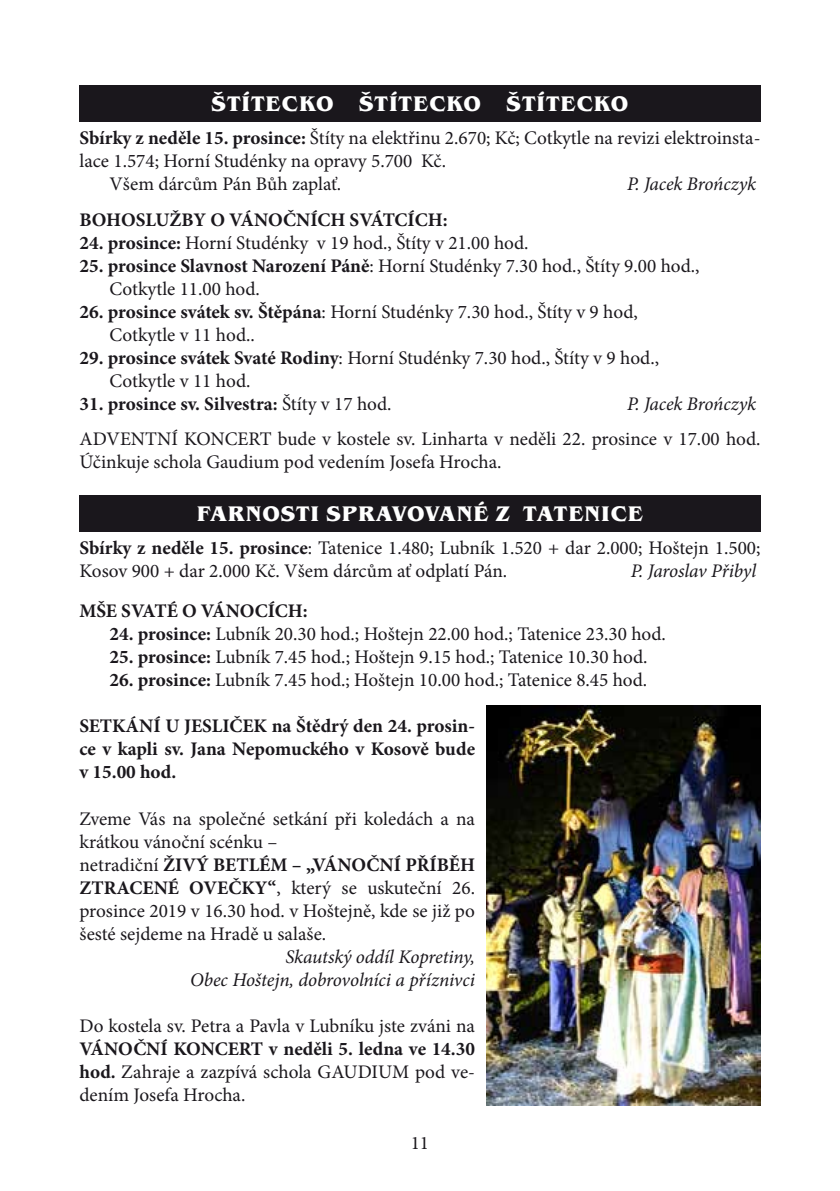
<style>
.page{position:relative;width:840px;height:1191px;background:#fff}
.page>*{position:absolute;margin:0;border:0;box-sizing:border-box;transform-origin:0 0}
.t1{font:700 21.8px "Benguiat Itc TOT";letter-spacing:.045em;color:#fff}
.t2{font:19.2px/23px "Minion Pro";color:#1a171c}
.t3{font:700 19.2px/23px "Minion Pro";color:#1a171c;text-align:justify}
.t4{font:italic 19.2px/23px "Minion Pro";letter-spacing:-.01em;color:#1a171c;text-align:right}
.t5{font:19px "Minion Pro";color:#1a171c}
.s1{font-weight:700}
.s2{font-weight:400}
</style>
<div class="page">
<div style="left:79px;top:85px;width:681px;height:36px;background:#1a171c"></div>
<div style="left:79px;top:495px;width:681px;height:36px;background:#1a171c"></div>
<img style="left:486px;top:705px;width:274px;height:401px">
<p class="t1" style="left:211px;top:91px;width:418px">ŠTÍTECKO ŠTÍTECKO ŠTÍTECKO</p>
<p class="t2" style="left:79px;top:127px;width:682px"><span class="s1">Sbírky z neděle 15. prosince:</span> Štíty na elektřinu 2.670; Kč; Cotkytle na revizi elektroinsta-</p>
<p class="t2" style="left:79px;top:150px;width:368px">lace 1.574; Horní Studénky na opravy 5.700 Kč.</p>
<p class="t2" style="left:109px;top:173px;width:233px">Všem dárcům Pán Bůh zaplať.</p>
<p class="t4" style="left:626px;top:173px;width:131px">P. Jacek Brończyk</p>
<p class="t3" style="left:79px;top:208px;width:369px">BOHOSLUŽBY O VÁNOČNÍCH SVÁTCÍCH:</p>
<p class="t2" style="left:79px;top:231px;width:450px"><span class="s1">24. prosince:</span> Horní Studénky v 19 hod., Štíty v 21.00 hod.</p>
<p class="t2" style="left:109px;top:254px;width:591px;text-indent:-30px"><span class="s1">25. prosince Slavnost Narození Páně</span>: Horní Studénky 7.30 hod., Štíty 9.00 hod.,<br>Cotkytle 11.00 hod.</p>
<p class="t2" style="left:109px;top:300px;width:529px;text-indent:-30px"><span class="s1">26. prosince svátek sv. Štěpána</span>: Horní Studénky 7.30 hod., Štíty v 9 hod,<br>Cotkytle v 11 hod..</p>
<p class="t2" style="left:109px;top:346px;width:551px;text-indent:-30px"><span class="s1">29. prosince svátek Svaté Rodiny</span>: Horní Studénky 7.30 hod., Štíty v 9 hod.,<br>Cotkytle v 11 hod.</p>
<p class="t3" style="left:79px;top:392px;width:313px">31. prosince sv. Silvestra: <span class="s2">Štíty v 17 hod.</span></p>
<p class="t4" style="left:626px;top:392px;width:131px">P. Jacek Brończyk</p>
<p class="t2" style="left:79px;top:427px;width:682px">ADVENTNÍ KONCERT bude v kostele sv. Linharta v neděli 22. prosince v 17.00 hod.<br>Účinkuje schola Gaudium pod vedením Josefa Hrocha.</p>
<p class="t1" style="left:197px;top:501px;width:447px">FARNOSTI SPRAVOVANÉ Z TATENICE</p>
<p class="t2" style="left:79px;top:536px;width:682px"><span class="s1">Sbírky z neděle 15. prosince</span>: Tatenice 1.480; Lubník 1.520 + dar 2.000; Hoštejn 1.500;<br>Kosov 900 + dar 2.000 Kč. Všem dárcům ať odplatí Pán.</p>
<p class="t4" style="left:630px;top:559px;width:127px">P. Jaroslav Přibyl</p>
<p class="t3" style="left:79px;top:599px;width:230px">MŠE SVATÉ O VÁNOCÍCH:</p>
<p class="t2" style="left:109px;top:622px;width:557px"><span class="s1">24. prosince:</span> Lubník 20.30 hod.; Hoštejn 22.00 hod.; Tatenice 23.30 hod.</p>
<p class="t2" style="left:109px;top:645px;width:539px"><span class="s1">25. prosince:</span> Lubník 7.45 hod.; Hoštejn 9.15 hod.; Tatenice 10.30 hod.</p>
<p class="t2" style="left:109px;top:668px;width:539px"><span class="s1">26. prosince:</span> Lubník 7.45 hod.; Hoštejn 10.00 hod.; Tatenice 8.45 hod.</p>
<p class="t3" style="left:79px;top:714px;width:397px">SETKÁNÍ U JESLIČEK na Štědrý den 24. prosin&shy;ce v kapli sv. Jana Nepomuckého v Kosově bude v 15.00 hod.</p>
<p class="t2" style="left:79px;top:807px;width:397px">Zveme Vás na společné setkání při koledách a na krátkou vánoční scénku –<br>netradiční <span class="s1">ŽIVÝ BETLÉM – „VÁNOČNÍ PŘÍBĚH ZTRACENÉ OVEČKY“</span>, který se uskuteční 26. prosince 2019 v 16.30 hod. v Hoštejně, kde se již po šesté sejdeme na Hradě u salaše.</p>
<p class="t4" style="left:190px;top:945px;width:286px">Skautský oddíl Kopretiny,<br>Obec Hoštejn, dobrovolníci a příznivci</p>
<p class="t2" style="left:79px;top:1014px;width:397px">Do kostela sv. Petra a Pavla v Lubníku jste zváni na</p>
<p class="t2" style="left:79px;top:1037px;width:397px;text-align:justify"><span class="s1">VÁNOČNÍ KONCERT v neděli 5. ledna ve 14.30 hod.</span> Zahraje a zazpívá schola GAUDIUM pod ve&shy;dením Josefa Hrocha.</p>
<p class="t5" style="left:410px;top:1130px;width:20px">11</p>
</div>
